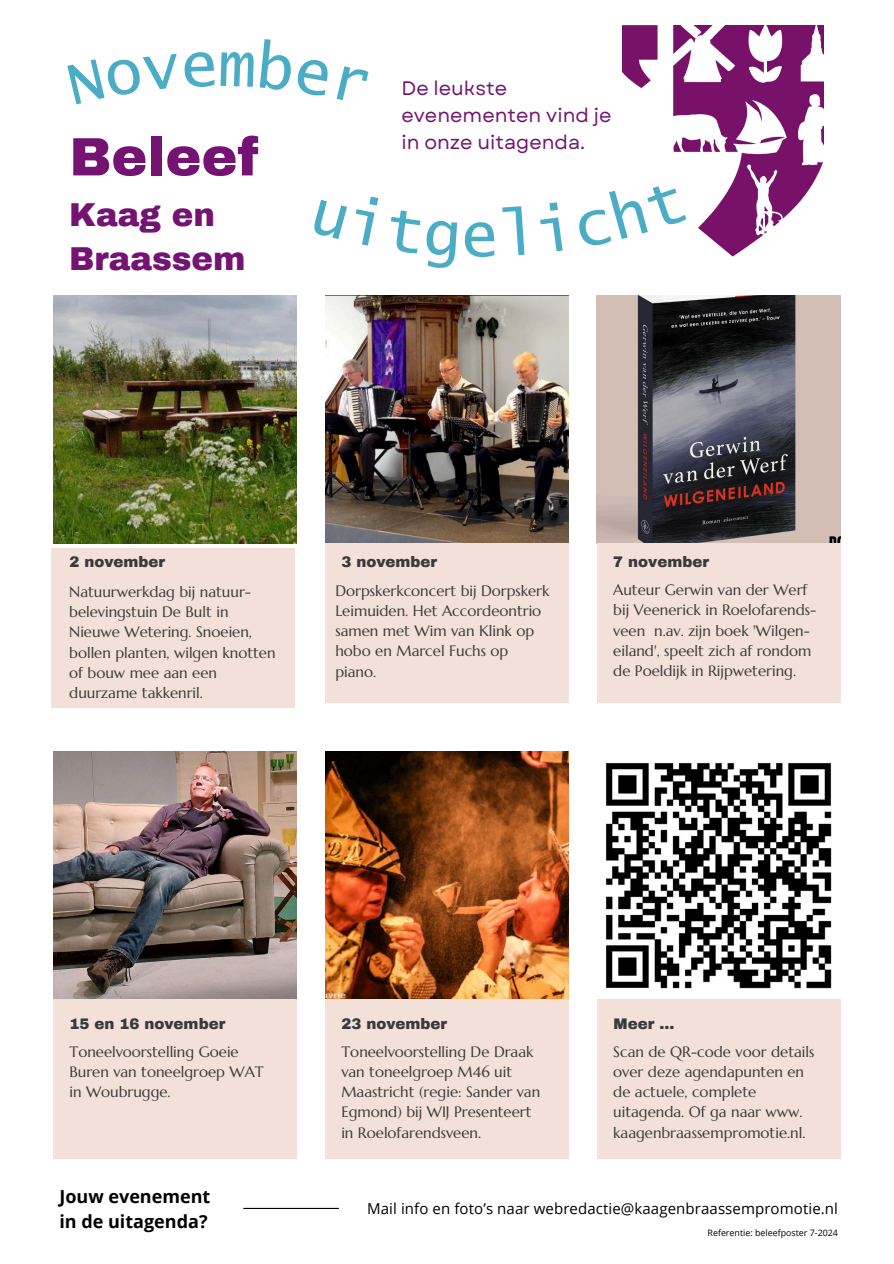
<style>
.page{position:relative;width:894px;height:1264px;background:#fff}
.page>*{position:absolute;margin:0;border:0;box-sizing:border-box;transform-origin:0 0}
.t1{font:63px "Lucida Console W1 G";color:#4bacc6}
.t2{font:900 54px "Archivo";color:#741372}
.t3{font:900 32.4px/43.8px "Archivo";color:#741372}
.t4{font:19.5px/27px "Garet";color:#741372}
.t5{font:700 18px/24.8px "Open Sans";color:#000}
.t6{font:15px/20.2px "Marcellus";color:#393939}
.t7{font:900 15px "Archivo";color:#393939}
.t8{font:15px "Open Sans";letter-spacing:.005em;color:#000}
.t9{font:8.85px "Open Sans";color:#000}
</style>
<div class="page">
<img style="left:53px;top:295px;width:243px;height:248px">
<img style="left:53px;top:752px;width:243px;height:247px">
<img style="left:325px;top:295px;width:243px;height:248px">
<img style="left:325px;top:752px;width:243px;height:247px">
<div style="left:51px;top:548px;width:243px;height:160px;background:#f3e0d8"></div>
<div style="left:53px;top:999px;width:243px;height:159px;background:#f3e0d8"></div>
<div style="left:325px;top:543px;width:243px;height:159px;background:#f3e0d8"></div>
<div style="left:325px;top:999px;width:243px;height:159px;background:#f3e0d8"></div>
<img style="left:596px;top:295px;width:243px;height:248px">
<img style="left:606px;top:763px;width:226px;height:226px">
<div style="left:596px;top:543px;width:244px;height:159px;background:#f3e0d8"></div>
<div style="left:596px;top:999px;width:244px;height:159px;background:#f3e0d8"></div>
<img style="left:622px;top:26px;width:201px;height:231px">
<hr style="left:243px;top:1207px;width:96px;height:1px;background:#000">
<svg style="left:622px;top:180px;width:64px;height:68px"></svg>
<p class="t2" style="left:69px;top:128px;width:191px">Beleef</p>
<p class="t3" style="left:69px;top:193px;width:178px">Kaag en<br>Braassem</p>
<h6 class="t4" style="left:401px;top:75px;width:211px">De leukste evenementen vind je in onze uitagenda.</h6>
<h1 class="t1" style="left:460px;top:207px;width:39px">e</h1>
<p class="t7" style="left:69px;top:554px;width:97px">2 november</p>
<p class="t6" style="left:69px;top:581px;width:208px">Natuurwerkdag bij natuur&shy;belevingstuin De Bult in<br>Nieuwe Wetering. Snoeien, bollen planten, wilgen knotten of bouw mee aan een duurzame takkenril.</p>
<p class="t7" style="left:341px;top:554px;width:97px">3 november</p>
<p class="t6" style="left:335px;top:580px;width:215px">Dorpskerkconcert bij Dorpskerk<br>Leimuiden. Het Accordeontrio samen met Wim van Klink op hobo en Marcel Fuchs op piano.</p>
<p class="t7" style="left:613px;top:554px;width:97px">7 november</p>
<p class="t6" style="left:613px;top:580px;width:204px">Auteur Gerwin van der Werf bij Veenerick in Roelofarends&shy;veen n.av. zijn boek 'Wilgen&shy;eiland', speelt zich af rondom de Poeldijk in Rijpwetering.</p>
<p class="t7" style="left:69px;top:1015px;width:157px">15 en 16 november</p>
<p class="t6" style="left:69px;top:1041px;width:196px">Toneelvoorstelling Goeie<br>Buren van toneelgroep WAT in Woubrugge.</p>
<p class="t5" style="left:59px;top:1183px;width:152px">Jouw evenement in de uitagenda?</p>
<p class="t7" style="left:341px;top:1015px;width:107px">23 november</p>
<p class="t6" style="left:341px;top:1041px;width:200px">Toneelvoorstelling De Draak van toneelgroep M46 uit<br>Maastricht (regie: Sander van<br>Egmond) bij WIJ Presenteert</p>
<p class="t6" style="left:341px;top:1122px;width:141px">in Roelofarendsveen.</p>
<p class="t7" style="left:613px;top:1015px;width:62px">Meer ...</p>
<p class="t6" style="left:613px;top:1041px;width:202px">Scan de QR-code voor details over deze agendapunten en de actuele, complete uitagenda. Of ga naar www. kaagenbraassempromotie.nl.</p>
<p class="t8" style="left:367px;top:1197px;width:472px">Mail info en foto’s naar webredactie@kaagenbraassempromotie.nl</p>
<p class="t9" style="left:707px;top:1226px;width:132px">Referentie: beleefposter 7-2024</p>
</div>
